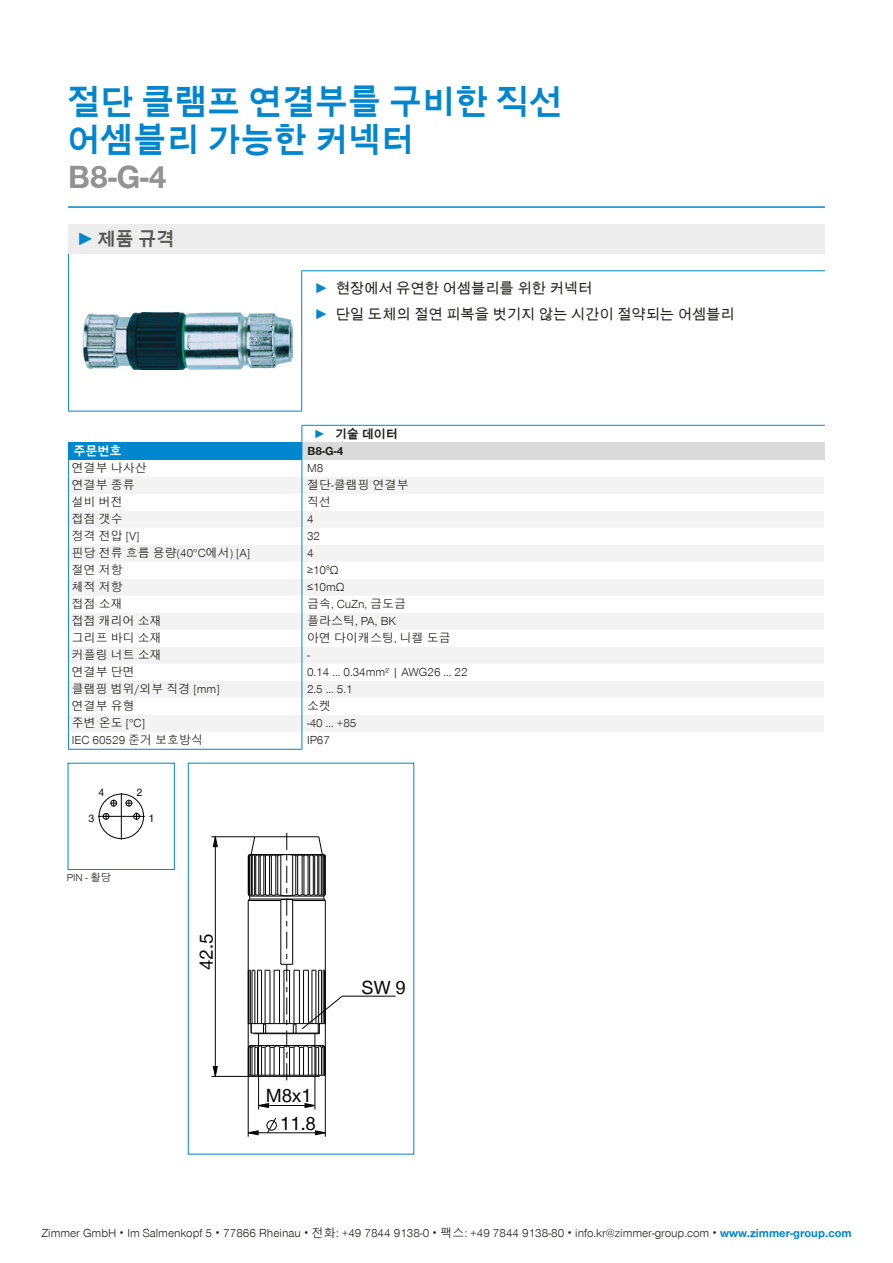
<style>
.page{position:relative;width:893px;height:1263px;background:#fff}
.page>*{position:absolute;margin:0;border:0;box-sizing:border-box;transform-origin:0 0}
.t1{font:700 33px/37.5px "Zimmer Group Sans Global";color:#0086ce}
.t2{font:700 33px "Zimmer Group Sans Global";color:#939292}
.t3{font:19.5px/28.7px "Zimmer Group Sans Global";color:#020203;text-align:right}
.t4{font:700 18px "Zimmer Group Sans Global";color:#575756}
.t5{font:14.25px/25.5px "Zimmer Group Sans Global";color:#1d1d1b}
.t6{font:300 12px "Zimmer Group Sans Global";color:#1d1d1b}
.t7{font:700 12px "Zimmer Group Sans Global";color:#1d1d1b}
.t8{font:700 12px "Zimmer Group Sans Global";color:#fff}
.t9{font:11.1px "Zimmer Group Sans Global";color:#020203}
.t10{font:300 10.5px "Zimmer Group Sans Global";color:#1d1d1b}
.s1{font-family:"Zimmer Group Sans";color:#0086ce}
.s2{font-family:"Zimmer Group Sans";font-weight:700;color:#0086ce}
.s3{color:#0086ce}
.s4{font-weight:700;color:#0086ce}
</style>
<div class="page">
<hr style="left:68px;top:206px;width:757px;height:2px;background:#0086ce">
<svg style="left:188px;top:762px;width:227px;height:393px"></svg>
<svg style="left:67px;top:762px;width:108px;height:108px"></svg>
<div style="left:68px;top:224px;width:757px;height:30px;background:#ededed"></div>
<hr style="left:68px;top:271px;width:1px;height:140px;background:#0086ce">
<hr style="left:301px;top:271px;width:1px;height:140px;background:#0086ce">
<hr style="left:68px;top:411px;width:234px;height:1px;background:#0086ce">
<hr style="left:301px;top:270px;width:524px;height:1px;background:#0086ce">
<svg style="left:68px;top:254px;width:1px;height:17px"></svg>
<img style="left:83px;top:312px;width:209px;height:58px">
<div style="left:68px;top:442px;width:234px;height:17px;background:#0086ce"></div>
<div style="left:302px;top:442px;width:522px;height:17px;background:#dadada"></div>
<svg style="left:69px;top:477px;width:755px;height:255px;fill:#f3f3f3"></svg>
<hr style="left:68px;top:749px;width:234px;height:1px;background:#0086ce">
<hr style="left:68px;top:459px;width:234px;height:1px;background:#0086ce">
<svg style="left:68px;top:460px;width:1px;height:289px"></svg>
<hr style="left:302px;top:425px;width:523px;height:1px;background:#0086ce">
<svg style="left:302px;top:426px;width:1px;height:323px"></svg>
<h1 class="t1" style="left:68px;top:83px;width:497px">절단 클램프 연결부를 구비한 직선 어셈블리 가능한 커넥터</h1>
<h1 class="t2" style="left:68px;top:158px;width:100px">B8-G-4</h1>
<h3 class="t4" style="left:77px;top:228px;width:99px"><span class="s1">►</span> 제품 규격</h3>
<p class="t5" style="left:314px;top:275px;width:422px"><span class="s2">►</span> 현장에서 유연한 어셈블리를 위한 커넥터<br><span class="s2">►</span> 단일 도체의 절연 피복을 벗기지 않는 시간이 절약되는 어셈블리</p>
<p class="t7" style="left:314px;top:427px;width:86px"><span class="s3">►</span> 기술 데이터</p>
<p class="t8" style="left:74px;top:444px;width:49px">주문번호</p>
<p class="t7" style="left:307px;top:444px;width:37px">B8-G-4</p>
<p class="t6" style="left:72px;top:461px;width:76px">연결부 나사산</p>
<p class="t6" style="left:307px;top:461px;width:18px">M8</p>
<p class="t6" style="left:72px;top:478px;width:64px">연결부 종류</p>
<p class="t6" style="left:307px;top:478px;width:103px">절단-클램핑 연결부</p>
<p class="t6" style="left:72px;top:495px;width:52px">설비 버전</p>
<p class="t6" style="left:307px;top:495px;width:25px">직선</p>
<p class="t6" style="left:72px;top:512px;width:52px">접점 갯수</p>
<p class="t6" style="left:307px;top:512px;width:8px">4</p>
<p class="t6" style="left:72px;top:529px;width:69px">정격 전압 [V]</p>
<p class="t6" style="left:307px;top:529px;width:15px">32</p>
<p class="t6" style="left:72px;top:546px;width:180px">핀당 전류 흐름 용량(40°C에서) [A]</p>
<p class="t6" style="left:307px;top:546px;width:8px">4</p>
<p class="t6" style="left:72px;top:563px;width:52px">절연 저항</p>
<p class="t6" style="left:307px;top:563px;width:33px">≥10<sup>8</sup>Ω</p>
<p class="t6" style="left:72px;top:580px;width:52px">체적 저항</p>
<p class="t6" style="left:307px;top:580px;width:39px">≤10mΩ</p>
<p class="t6" style="left:72px;top:597px;width:52px">접점 소재</p>
<p class="t6" style="left:307px;top:597px;width:101px">금속, CuZn, 금도금</p>
<p class="t6" style="left:72px;top:614px;width:91px">접점 캐리어 소재</p>
<p class="t6" style="left:307px;top:614px;width:90px">플라스틱, PA, BK</p>
<p class="t6" style="left:72px;top:631px;width:91px">그리프 바디 소재</p>
<p class="t6" style="left:307px;top:631px;width:145px">아연 다이캐스팅, 니켈 도금</p>
<p class="t6" style="left:72px;top:648px;width:91px">커플링 너트 소재</p>
<p class="t6" style="left:307px;top:648px;width:4px">-</p>
<p class="t6" style="left:72px;top:665px;width:64px">연결부 단면</p>
<p class="t6" style="left:307px;top:665px;width:162px">0.14 … 0.34mm² | AWG26 … 22</p>
<p class="t6" style="left:72px;top:682px;width:149px">클램핑 범위/외부 직경 [mm]</p>
<p class="t6" style="left:307px;top:682px;width:47px">2.5 … 5.1</p>
<p class="t6" style="left:72px;top:699px;width:64px">연결부 유형</p>
<p class="t6" style="left:307px;top:699px;width:25px">소켓</p>
<p class="t6" style="left:72px;top:716px;width:75px">주변 온도 [°C]</p>
<p class="t6" style="left:307px;top:716px;width:51px">-40 ... +85</p>
<p class="t6" style="left:72px;top:733px;width:133px">IEC 60529 준거 보호방식</p>
<p class="t6" style="left:307px;top:733px;width:25px">IP67</p>
<p class="t9" style="left:98px;top:785px;width:7px">4</p>
<p class="t9" style="left:89px;top:811px;width:7px">3</p>
<p class="t10" style="left:67px;top:871px;width:46px">PIN - 활당</p>
<p class="t9" style="left:137px;top:786px;width:7px">2</p>
<p class="t9" style="left:148px;top:812px;width:7px">1</p>
<h2 class="t3" style="left:192px;top:970px;width:38px;rotate:-90deg">42.5</h2>
<h2 class="t3" style="left:266px;top:1080px;width:52px">M8x1<br>11.8</h2>
<h2 class="t3" style="left:362px;top:973px;width:45px">SW 9</h2>
<p class="t6" style="left:41px;top:1226px;width:812px">Zimmer GmbH ۰ Im Salmenkopf 5 ۰ 77866 Rheinau ۰ 전화: +49 7844 9138-0 ۰ 팩스: +49 7844 9138-80 ۰ info.kr@zimmer-group.com ۰ <span class="s4">www.zimmer-group.com</span></p>
</div>
